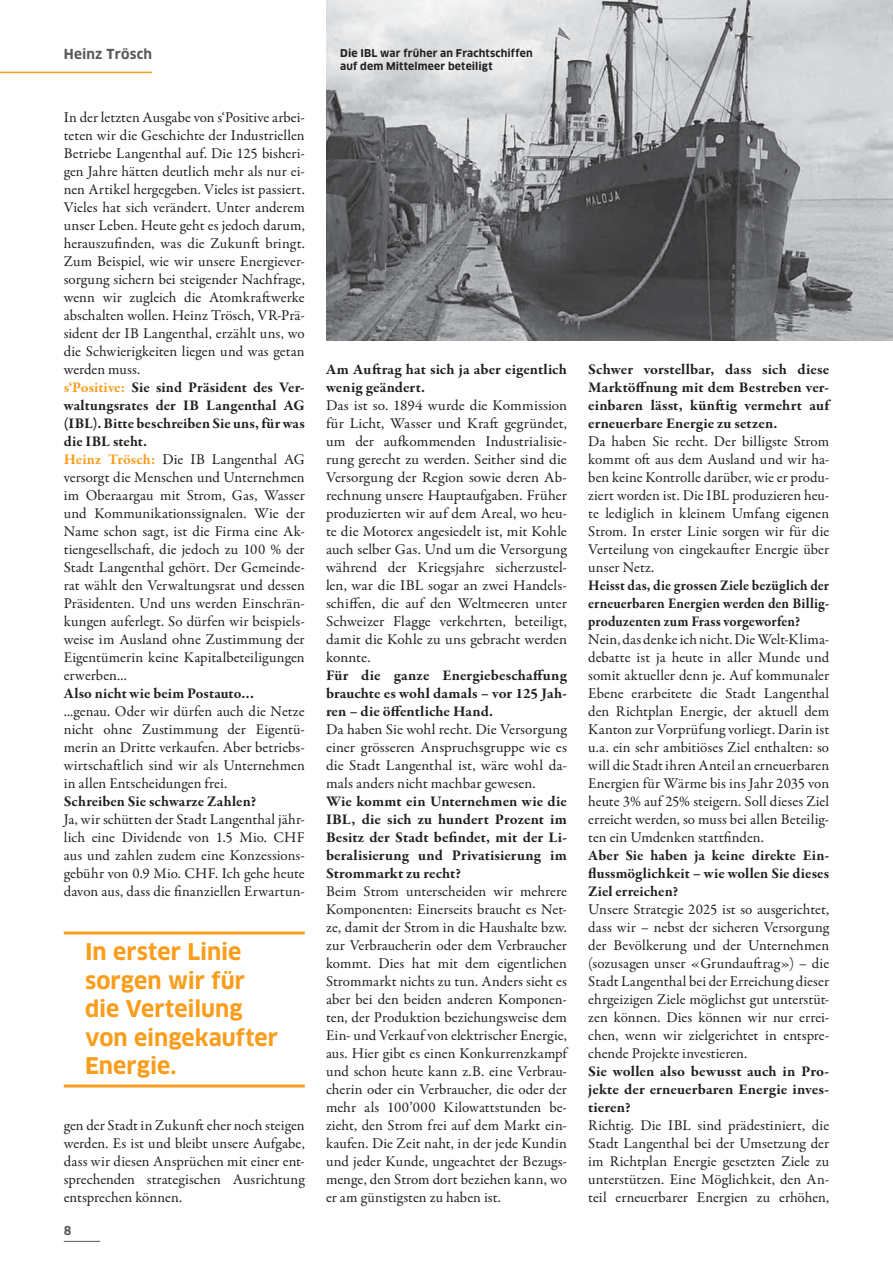
<style>
.page{position:relative;width:893px;height:1263px;background:#fff}
.page>*{position:absolute;margin:0;border:0;box-sizing:border-box;transform-origin:0 0}
.t1{font:700 22.5px/28.5px "Clan OT";color:#f99d1c}
.t2{font:15px/18px "Garamond Premr Pro";color:#231f20;text-align:justify}
.t3{font:700 15px/18px "Garamond Premr Pro";letter-spacing:.005em;color:#231f20;text-align:justify}
.t4{font:700 15px/18px "Garamond Premr Pro";letter-spacing:.005em;color:#231f20;text-align:justify;scale:.94 1}
.t5{font:700 13.5px "Clan OT";letter-spacing:.015em;color:#58595b}
.t6{font:700 12px "Clan OT";color:#58595b}
.t7{font:700 10.5px/13.5px "Clan OT";letter-spacing:.015em;color:#231f20}
.s1{font-weight:700;color:#f99d1c}
.s2{font-weight:700}
</style>
<div class="page">
<hr style="left:0;top:72px;width:152px;height:1px;background:#f99d1c">
<img style="left:326px;top:0;width:567px;height:340px">
<hr style="left:64px;top:931px;width:241px;height:3px;background:#f99d1c">
<hr style="left:64px;top:1084px;width:241px;height:3px;background:#f99d1c">
<hr style="left:64px;top:1241px;width:36px;height:1px;background:#58595b">
<p class="t5" style="left:64px;top:48px;width:90px">Heinz Trösch</p>
<p class="t7" style="left:340px;top:47px;width:194px">Die IBL war früher an Frachtschiffen auf dem Mittelmeer beteiligt</p>
<p class="t2" style="left:64px;top:109px;width:243px;text-align:left">In der letzten Ausgabe von s‘Positive arbei&shy;teten wir die Geschichte der Industriellen Betriebe Langenthal auf. Die 125 bisheri&shy;gen Jahre hätten deutlich mehr als nur ei&shy;nen Artikel hergegeben. Vieles ist passiert.<br>Vieles hat sich verändert. Unter anderem unser Leben. Heute geht es jedoch darum, herauszufinden, was die Zukunft bringt.<br>Zum Beispiel, wie wir unsere Energiever&shy;sorgung sichern bei steigender Nachfrage, wenn wir zugleich die Atomkraftwerke abschalten wollen. Heinz Trösch, VR-Prä&shy;sident der IB Langenthal, erzählt uns, wo die Schwierigkeiten liegen und was getan werden muss.<br><span class="s1">s‘Positive:</span> <span class="s2">Sie sind Präsident des Ver&shy;waltungsrates der IB Langenthal AG (IBL). Bitte beschreiben Sie uns, für was die IBL steht.<br></span><span class="s1">Heinz Trösch:</span> Die IB Langenthal AG versorgt die Menschen und Unternehmen im Oberaargau mit Strom, Gas, Wasser und Kommunikationssignalen. Wie der Name schon sagt, ist die Firma eine Ak&shy;tiengesellschaft, die jedoch zu 100 % der Stadt Langenthal gehört. Der Gemeinde&shy;rat wählt den Verwaltungsrat und dessen Präsidenten. Und uns werden Einschrän&shy;kungen auferlegt. So dürfen wir beispiels&shy;weise im Ausland ohne Zustimmung der Eigentümerin keine Kapitalbeteiligungen erwerben...</p>
<p class="t3" style="left:64px;top:685px;width:192px">Also nicht wie beim Postauto…</p>
<p class="t2" style="left:64px;top:703px;width:243px">...genau. Oder wir dürfen auch die Netze nicht ohne Zustimmung der Eigentü&shy;merin an Dritte verkaufen. Aber betriebs&shy;wirtschaftlich sind wir als Unternehmen in allen Entscheidungen frei.</p>
<p class="t3" style="left:64px;top:793px;width:194px">Schreiben Sie schwarze Zahlen?</p>
<p class="t2" style="left:64px;top:811px;width:242px">Ja, wir schütten der Stadt Langenthal jähr&shy;lich eine Dividende von 1.5 Mio. CHF aus und zahlen zudem eine Konzessions&shy;gebühr von 0.9 Mio. CHF. Ich gehe heute davon aus, dass die finanziellen Erwartun-</p>
<h1 class="t1" style="left:85px;top:939px;width:195px">In erster Linie sorgen wir für die Verteilung von eingekaufter<br>Energie.</h1>
<p class="t2" style="left:64px;top:1117px;width:242px">gen der Stadt in Zukunft eher noch steigen werden. Es ist und bleibt unsere Aufgabe, dass wir diesen Ansprüchen mit einer ent&shy;sprechenden strategischen Ausrichtung entsprechen können.</p>
<p class="t6" style="left:64px;top:1224px;width:9px">8</p>
<p class="t3" style="left:326px;top:361px;width:242px">Am Auftrag hat sich ja aber eigentlich wenig geändert.</p>
<p class="t2" style="left:326px;top:397px;width:243px">Das ist so. 1894 wurde die Kommission für Licht, Wasser und Kraft gegründet, um der aufkommenden Industrialisie&shy;rung gerecht zu werden. Seither sind die Versorgung der Region sowie deren Ab&shy;rechnung unsere Hauptaufgaben. Früher produzierten wir auf dem Areal, wo heu&shy;te die Motorex angesiedelt ist, mit Kohle auch selber Gas. Und um die Versorgung während der Kriegsjahre sicherzustel&shy;len, war die IBL sogar an zwei Handels&shy;schiffen, die auf den Weltmeeren unter Schweizer Flagge verkehrten, beteiligt, damit die Kohle zu uns gebracht werden konnte.</p>
<p class="t3" style="left:326px;top:667px;width:242px">Für die ganze Energiebeschaffung brauchte es wohl damals – vor 125 Jah&shy;ren – die öffentliche Hand.</p>
<p class="t2" style="left:326px;top:721px;width:242px">Da haben Sie wohl recht. Die Versorgung einer grösseren Anspruchsgruppe wie es die Stadt Langenthal ist, wäre wohl da&shy;mals anders nicht machbar gewesen.</p>
<p class="t3" style="left:326px;top:793px;width:242px">Wie kommt ein Unternehmen wie die IBL, die sich zu hundert Prozent im Besitz der Stadt befindet, mit der Li&shy;beralisierung und Privatisierung im Strommarkt zu recht?</p>
<p class="t2" style="left:326px;top:883px;width:243px">Beim Strom unterscheiden wir mehrere Komponenten: Einerseits braucht es Net&shy;ze, damit der Strom in die Haushalte bzw. zur Verbraucherin oder dem Verbraucher kommt. Dies hat mit dem eigentlichen Strommarkt nichts zu tun. Anders sieht es aber bei den beiden anderen Komponen&shy;ten, der Produktion beziehungsweise dem Ein- und Verkauf von elektrischer Energie, aus. Hier gibt es einen Konkurrenzkampf und schon heute kann z.B. eine Verbrau&shy;cherin oder ein Verbraucher, die oder der mehr als 100’000 Kilowattstunden be&shy;zieht, den Strom frei auf dem Markt ein&shy;kaufen. Die Zeit naht, in der jede Kundin und jeder Kunde, ungeachtet der Bezugs&shy;menge, den Strom dort beziehen kann, wo er am günstigsten zu haben ist.</p>
<p class="t3" style="left:588px;top:361px;width:242px">Schwer vorstellbar, dass sich diese Marktöffnung mit dem Bestreben ver&shy;einbaren lässt, künftig vermehrt auf erneuerbare Energie zu setzen.</p>
<p class="t2" style="left:588px;top:433px;width:242px">Da haben Sie recht. Der billigste Strom kommt oft aus dem Ausland und wir ha&shy;ben keine Kontrolle darüber, wie er produ&shy;ziert worden ist. Die IBL produzieren heu&shy;te lediglich in kleinem Umfang eigenen Strom. In erster Linie sorgen wir für die Verteilung von eingekaufter Energie über unser Netz.</p>
<p class="t4" style="left:588px;top:577px;width:258px">Heisst das, die grossen Ziele bezüglich der erneuerbaren Energien werden den Billig&shy;produzenten zum Frass vorgeworfen?</p>
<p class="t2" style="left:588px;top:631px;width:243px">Nein, das denke ich nicht. Die Welt-Klima&shy;debatte ist ja heute in aller Munde und somit aktueller denn je. Auf kommunaler Ebene erarbeitete die Stadt Langen thal den Richtplan Energie, der aktuell dem Kanton zur Vorprüfung vorliegt. Darin ist u.a. ein sehr ambitiöses Ziel enthalten: so will die Stadt ihren Anteil an erneuerbaren Energien für Wärme bis ins Jahr 2035 von heute 3% auf 25% steigern. Soll dieses Ziel erreicht werden, so muss bei allen Beteilig&shy;ten ein Umdenken stattfinden.</p>
<p class="t3" style="left:588px;top:847px;width:242px">Aber Sie haben ja keine direkte Ein&shy;flussmöglichkeit – wie wollen Sie dieses Ziel erreichen?</p>
<p class="t2" style="left:588px;top:901px;width:243px">Unsere Strategie 2025 ist so ausgerichtet, dass wir – nebst der sicheren Versorgung der Bevölkerung und der Unternehmen (sozusagen unser «Grundauftrag») – die Stadt Langenthal bei der Erreichung dieser ehrgeizigen Ziele möglichst gut unterstüt&shy;zen können. Dies können wir nur errei&shy;chen, wenn wir zielgerichtet in entspre&shy;chende Projekte investieren.</p>
<p class="t3" style="left:588px;top:1063px;width:242px">Sie wollen also bewusst auch in Pro&shy;jekte der erneuerbaren Energie inves&shy;tieren?</p>
<p class="t2" style="left:588px;top:1117px;width:243px">Richtig. Die IBL sind prädestiniert, die Stadt Langenthal bei der Umsetzung der im Richtplan Energie gesetzten Ziele zu unterstützen. Eine Möglichkeit, den An&shy;teil erneuerbarer Energien zu erhöhen,</p>
</div>
